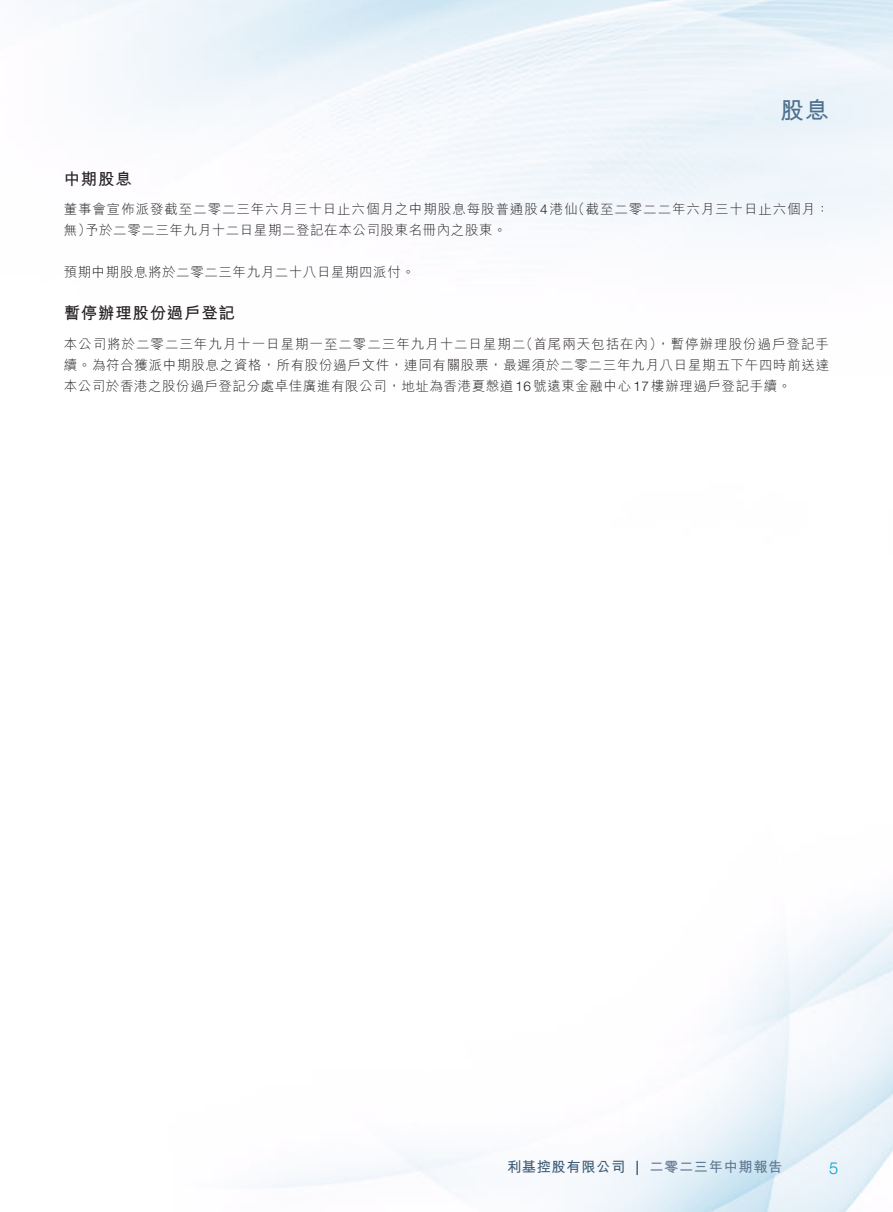
<style>
.page{position:relative;width:893px;height:1212px;background:#fff}
.page>*{position:absolute;margin:0;border:0;box-sizing:border-box;transform-origin:0 0}
.t1{font:700 24px "M Hei HK";color:#4e718f}
._3__標題{font:700 16.5px "M Hei HK";letter-spacing:.04em;color:#231f20}
.t2{font:300 16.5px "Helvetica Neue LT Std";color:#009dcd}
.t3{font:700 14.25px "M Hei HK";letter-spacing:.04em;color:#607891}
._1__內文{font:300 13.5px/21px "M Hei HK";letter-spacing:.04em;color:#231f20;text-align:justify}
._1__內文-2{font:300 13.5px/21px "M Hei HK";letter-spacing:.065em;color:#231f20}
.s1{font-family:"Helvetica Neue LT Std"}
.s2{color:#3d5b75}
.s3{font-family:"Helvetica Neue LT Std";font-weight:500;color:#3d5b75}
</style>
<div class="page">
<h1 class="t1" style="left:780px;top:93px;width:51px">股息</h1>
<p class="_3__標題" style="left:64px;top:167px;width:70px">中期股息</p>
<p class="_1__內文-2" style="left:64px;top:199px;width:767px">董事會宣佈派發截至二零二三年六月三十日止六個月之中期股息每股普通股<span class="s1">4</span>港仙（截至二零二二年六月三十日止六個月：無）予於二零二三年九月十二日星期二登記在本公司股東名冊內之股東。</p>
<p class="_1__內文" style="left:64px;top:262px;width:353px">預期中期股息將於二零二三年九月二十八日星期四派付。</p>
<p class="_3__標題" style="left:64px;top:301px;width:173px">暫停辦理股份過戶登記</p>
<p class="_1__內文" style="left:64px;top:333px;width:767px">本公司將於二零二三年九月十一日星期一至二零二三年九月十二日星期二（首尾兩天包括在內），暫停辦理股份過戶登記手續。為符合獲派中期股息之資格，所有股份過戶文件，連同有關股票，最遲須於二零二三年九月八日星期五下午四時前送達本公司於香港之股份過戶登記分處卓佳廣進有限公司，地址為香港夏愨道<span class="s1">16</span>號遠東金融中心<span class="s1">17</span>樓辦理過戶登記手續。</p>
<p class="t3" style="left:507px;top:1156px;width:277px"><span class="s2">利基控股有限公司</span> <span class="s3">|</span> 二零二三年中期報告</p>
<p class="t2" style="left:829px;top:1157px;width:11px">5</p>
</div>
